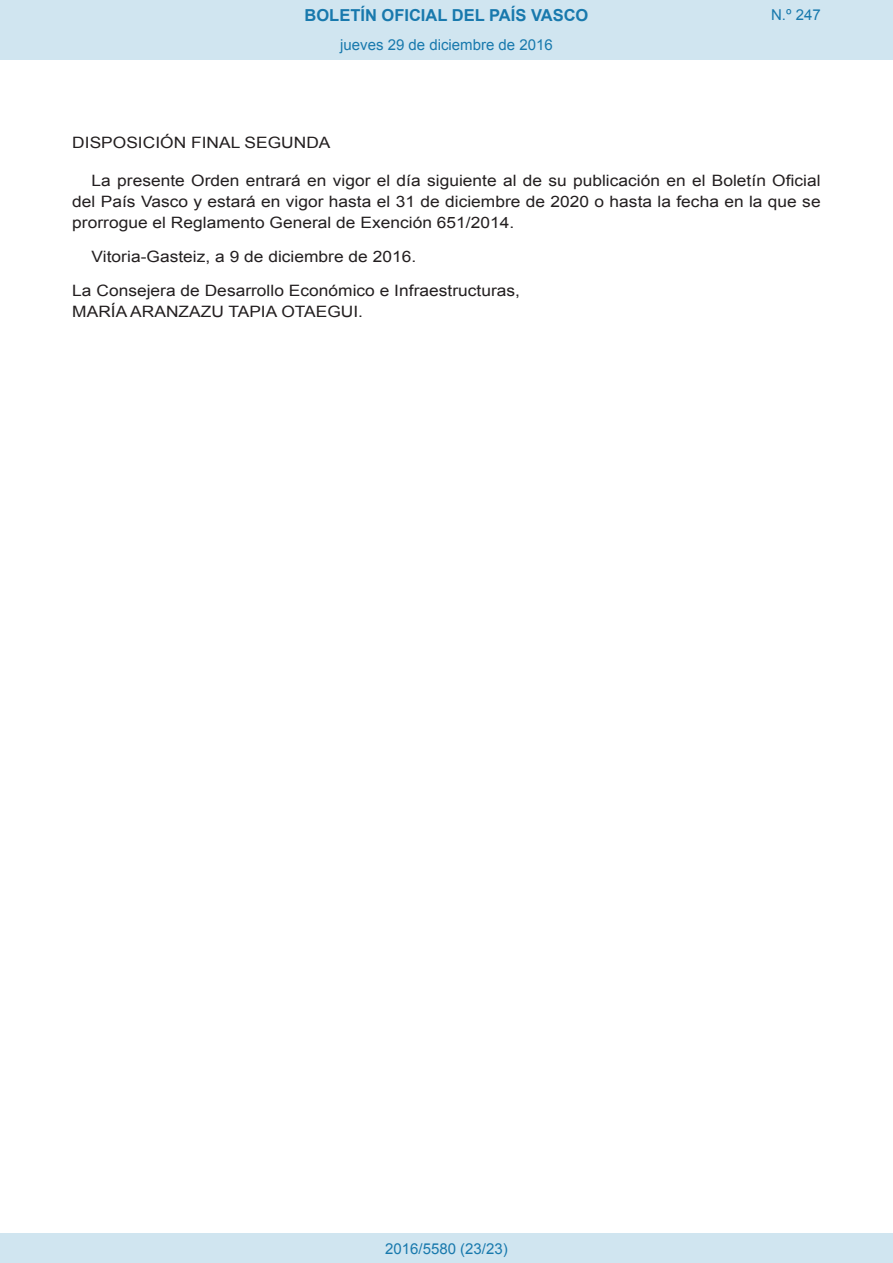
<style>
.page{position:relative;width:893px;height:1263px;background:#fff}
.page>*{position:absolute;margin:0;border:0;box-sizing:border-box;transform-origin:0 0}
.t1{font:700 16.5px "Arial";color:#1879ad}
.BOPVDetalle{font:15.6px/21px "Arial";color:#231f20;text-align:justify;scale:1.11 1}
.BOPVFirmaPuesto{font:15.6px "Arial";color:#231f20;scale:1.11 1}
.BOPVFirmaLugFec{font:15.6px "Arial";color:#231f20;scale:1.11 1}
.BOPVFirmaNombre{font:15.6px "Arial";color:#231f20;scale:1.11 1}
.BOPVDisposicion{font:15.6px "Arial";color:#231f20;scale:1.11 1}
.Paginacion_Centro{font:15px "Arial";color:#1879ad}
</style>
<div class="page">
<div style="left:0;top:0;width:893px;height:60px;background:#d0e5f0"></div>
<div style="left:0;top:1233px;width:893px;height:30px;background:#d0e5f0"></div>
<p class="t1" style="left:305px;top:4px;width:285px">BOLETÍN OFICIAL DEL PAÍS VASCO</p>
<p class="Paginacion_Centro" style="left:340px;top:35px;width:214px">jueves 29 de diciembre de 2016</p>
<p class="Paginacion_Centro" style="left:771px;top:5px;width:51px">N.º 247</p>
<p class="BOPVDisposicion" style="left:72px;top:132px;width:234px">DISPOSICIÓN FINAL SEGUNDA</p>
<p class="BOPVDetalle" style="left:72px;top:170px;width:676px;text-indent:19px">La presente Orden entrará en vigor el día siguiente al de su publicación en el Boletín Oficial del País Vasco y estará en vigor hasta el 31 de diciembre de 2020 o hasta la fecha en la que se prorrogue el Reglamento General de Exención 651/2014.</p>
<p class="BOPVFirmaLugFec" style="left:92px;top:246px;width:294px">Vitoria-Gasteiz, a 9 de diciembre de 2016.</p>
<p class="BOPVFirmaPuesto" style="left:72px;top:280px;width:405px">La Consejera de Desarrollo Económico e Infraestructuras,</p>
<p class="BOPVFirmaNombre" style="left:72px;top:301px;width:263px">MARÍA ARANZAZU TAPIA OTAEGUI.</p>
<p class="Paginacion_Centro" style="left:385px;top:1238px;width:124px">2016/5580 (23/23)</p>
</div>
